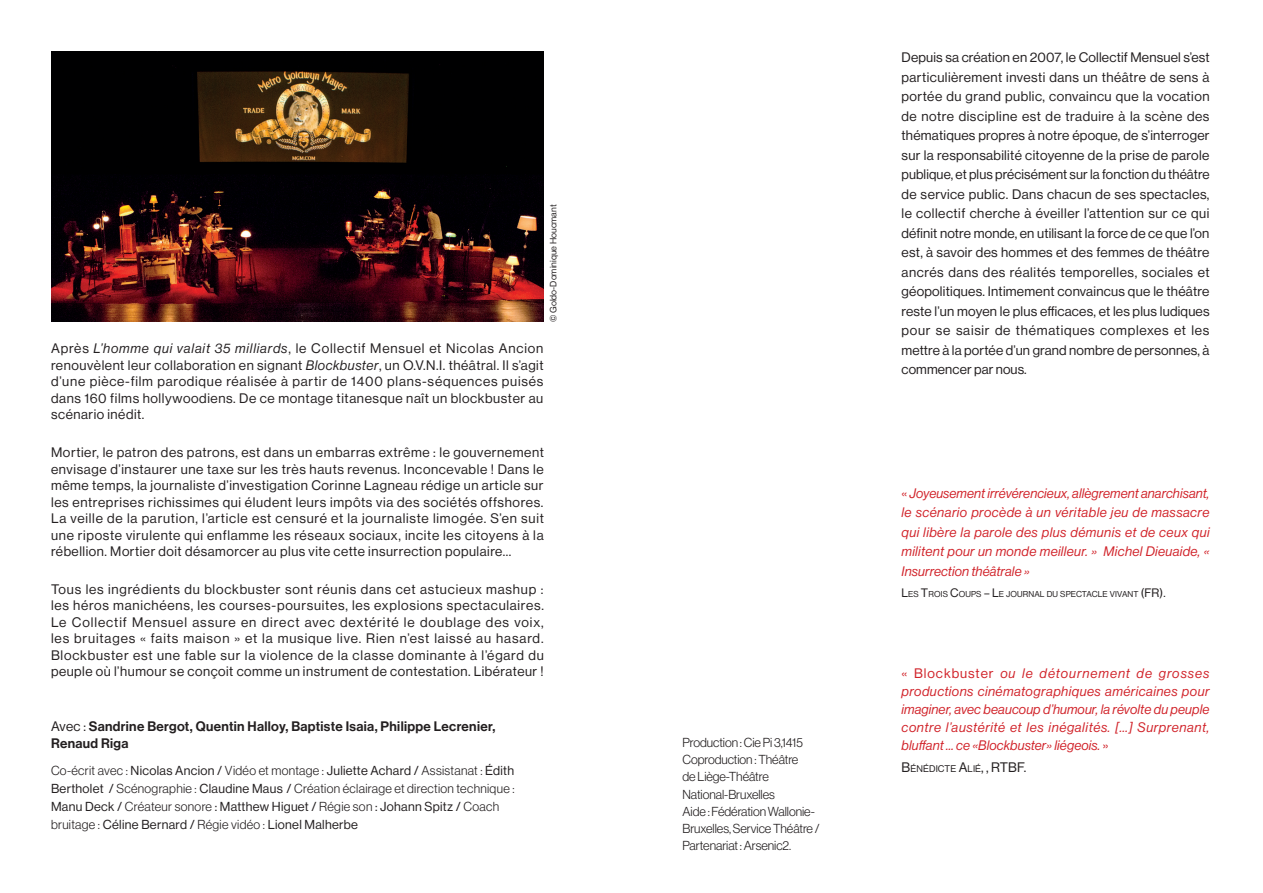
<style>
.page{position:relative;width:1263px;height:893px;background:#fff}
.page>*{position:absolute;margin:0;border:0;box-sizing:border-box;transform-origin:0 0}
.t1{font:13.5px/19.5px "Neue Haas Display";letter-spacing:.04em;color:#231f20;text-align:justify}
.t2{font:13.5px/18px "N Haas Grotesk DS Pro 56 It";letter-spacing:.01em;color:#d1232a;text-align:justify}
.t3{font:italic 13.5px/19.5px "Neue Haas Display";letter-spacing:.025em;color:#d1232a;text-align:justify}
.t4{font:13.5px/16.5px "Neue Haas Display Mediu";letter-spacing:.025em;color:#231f20}
.t5{font:300 12.75px/18px "Neue Haas Display";letter-spacing:.025em;color:#231f20}
.t6{font:300 12.75px/17.2px "Neue Haas Display";letter-spacing:-.005em;color:#231f20}
.t7{font:9.45px "N Haas Grotesk DS Pro 55 Rg";letter-spacing:.015em;color:#231f20}
.t8{font:9px "N Haas Grotesk DS Pro 55 Rg";color:#231f20}
.t9{font:8.4px "Neue Haas Display";letter-spacing:.015em;color:#231f20}
.s1{font-style:italic}
.s2{font-family:"Neue Haas Display"}
.s3{font-weight:400}
.s4{font-style:normal}
.s5{font-size:12px}
.s6{font-family:"N Haas Grotesk DS Pro 55 Rg"}
.s7{font-size:13.5px}
</style>
<div class="page">
<img style="left:51px;top:51px;width:493px;height:271px">
<p class="t8" style="left:548px;top:322px;width:119px;rotate:-90deg">© Goldo-Dominique Houcmant</p>
<p class="t1" style="left:51px;top:340px;width:494px;line-height:16.5px">Après <span class="s1">L’homme qui valait 35 milliards</span>, le Collectif Mensuel et Nicolas Ancion renouvèlent leur collaboration en signant <span class="s1">Blockbuster</span>, un O.V.N.I. théâtral. Il s’agit d’une pièce-film parodique réalisée à partir de 1400 plans-séquences puisés dans 160 films hollywoodiens. De ce montage titanesque naît un blockbuster au scénario inédit.</p>
<p class="t1" style="left:51px;top:444px;width:494px;line-height:16.5px">Mortier, le patron des patrons, est dans un embarras extrême : le gouvernement envisage d’instaurer une taxe sur les très hauts revenus. Inconcevable ! Dans le même temps, la journaliste d’investigation Corinne Lagneau rédige un article sur les entreprises richissimes qui éludent leurs impôts via des sociétés offshores.<br>La veille de la parution, l’article est censuré et la journaliste limogée. S’en suit une riposte virulente qui enflamme les réseaux sociaux, incite les citoyens à la rébellion. Mortier doit désamorcer au plus vite cette insurrection populaire...</p>
<p class="t1" style="left:51px;top:581px;width:494px;line-height:16.5px">Tous les ingrédients du blockbuster sont réunis dans cet astucieux mashup : les héros manichéens, les courses-poursuites, les explosions spectaculaires.<br>Le Collectif Mensuel assure en direct avec dextérité le doublage des voix, les bruitages « faits maison » et la musique live. Rien n’est laissé au hasard.<br>Blockbuster est une fable sur la violence de la classe dominante à l’égard du peuple où l’humour se conçoit comme un instrument de contestation. Libérateur !</p>
<p class="t4" style="left:51px;top:718px;width:446px"><span class="s2">Avec :</span> Sandrine Bergot, Quentin Halloy, Baptiste Isaia, Philippe Lecrenier,<br>Renaud Riga</p>
<p class="t5" style="left:51px;top:761px;width:465px">Co-écrit avec : <span class="s3">Nicolas Ancion /</span> Vidéo et montage : <span class="s3">Juliette Achard /</span> Assistanat : <span class="s3">Édith Bertholet /</span> Scénographie : <span class="s3">Claudine Maus /</span> Création éclairage et direction technique :<br><span class="s3">Manu Deck /</span> Créateur sonore <span class="s3">: Matthew Higuet /</span> Régie son <span class="s3">: Johann Spitz /</span> Coach bruitage : <span class="s3">Céline Bernard /</span> Régie vidéo : <span class="s3">Lionel Malherbe</span></p>
<p class="t6" style="left:682px;top:734px;width:139px">Production : Cie Pi 3,1415<br>Coproduction : Théâtre<br>de Liège-Théâtre<br>National-Bruxelles<br>Aide : Fédération Wallonie-<br>Bruxelles, Service Théâtre /<br>Partenariat : Arsenic2.</p>
<p class="t1" style="left:901px;top:48px;width:310px">Depuis sa création en 2007, le Collectif Mensuel s’est particulièrement investi dans un théâtre de sens à portée du grand public, convaincu que la vocation de notre discipline est de traduire à la scène des thématiques propres à notre époque, de s’interroger sur la responsabilité citoyenne de la prise de parole publique, et plus précisément sur la fonction du théâtre de service public. Dans chacun de ses spectacles, le collectif cherche à éveiller l’attention sur ce qui définit notre monde, en utilisant la force de ce que l’on est, à savoir des hommes et des femmes de théâtre ancrés dans des réalités temporelles, sociales et géopolitiques. Intimement convaincus que le théâtre reste l’un moyen le plus efficaces, et les plus ludiques pour se saisir de thématiques complexes et les mettre à la portée d’un grand nombre de personnes, à commencer par nous.</p>
<p class="t3" style="left:901px;top:483px;width:310px"><span class="s4">«</span> Joyeusement irrévérencieux, allègrement anarchisant, le scénario procède à un véritable jeu de massacre qui libère la parole des plus démunis et de ceux qui militent pour un monde meilleur. » Michel Dieuaide, « Insurrection théâtrale »</p>
<p class="t9" style="left:901px;top:589px;width:266px"><span class="s5">L</span>ES <span class="s5">T</span>ROIS <span class="s5">C</span>OUPS <span class="s5">– L</span>E JOURNAL DU SPECTACLE VIVANT <span class="s5">(FR).</span></p>
<p class="t2" style="left:901px;top:664px;width:309px"><span class="s6">« Blockbuster</span> ou le détournement de grosses productions cinématographiques américaines pour imaginer, avec beaucoup d’humour, la révolte du peuple contre l’austérité et les inégalités. […] Surprenant, bluffant ... ce «Blockbuster» liégeois. <span class="s6">»</span></p>
<p class="t7" style="left:901px;top:763px;width:126px"><span class="s7">B</span>ÉNÉDICTE <span class="s7">A</span>LIÉ<span class="s7">, , RTBF.</span></p>
</div>
